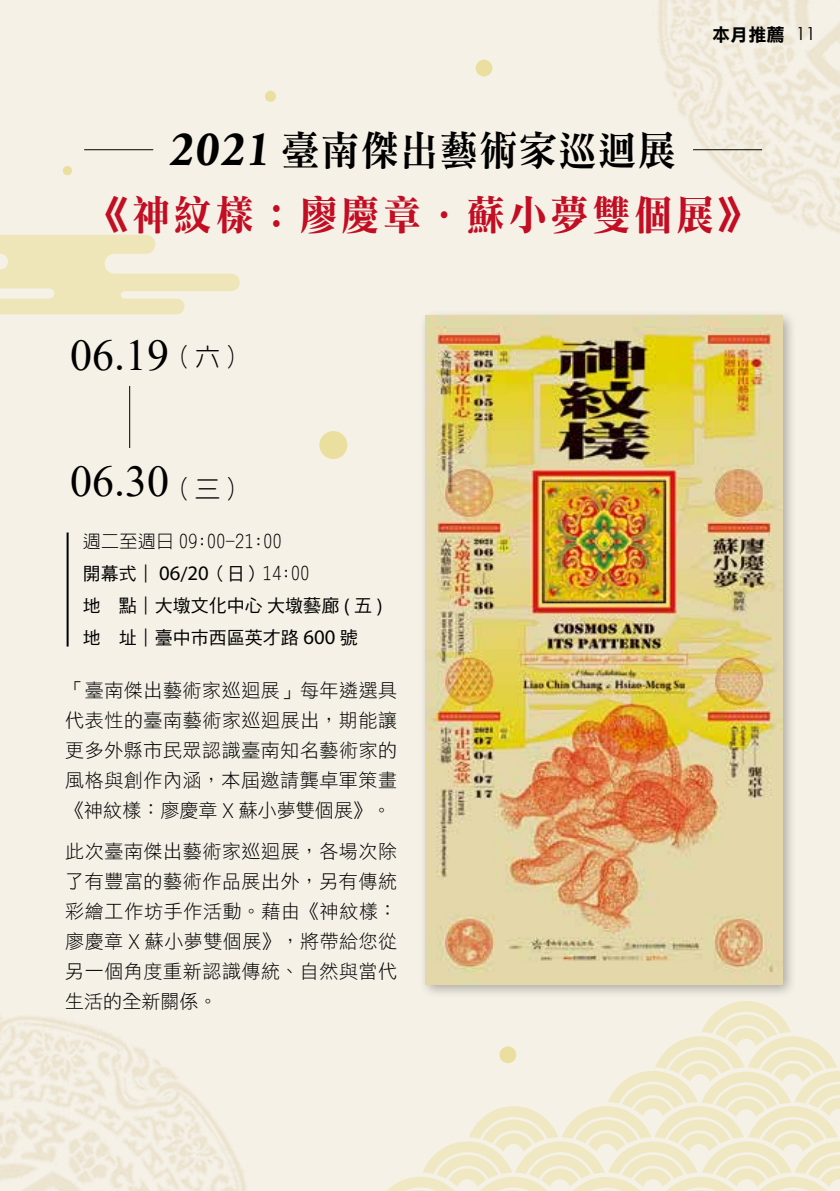
<style>
.page{position:relative;width:840px;height:1191px;background:#fff}
.page>*{position:absolute;margin:0;border:0;box-sizing:border-box;transform-origin:0 0}
.t1{font:43.8px "Times New Roman";color:#000}
.t2{font:41px "DF Li Song Bd WIN BF";letter-spacing:.1em;color:#c30d23;scale:.93 1}
.t3{font:41px "DF Ming Std W9";letter-spacing:.04em;color:#000;scale:.93 1}
.t4{font:25.6px "DF Yuan Std W3";color:#000}
.t5{font:19px/30px "DF Hei Std W3";letter-spacing:.03em;color:#000;text-align:justify}
.t6{font:18px/32px "DF Hei Std W5";color:#000}
.t7{font:300 18px "Lin Gothic";letter-spacing:.02em;color:#000}
.t8{font:18px "DF Li Hei Bd WIN BF";color:#000}
.s1{font-family:"Century Gothic"}
.s2{font-family:"Adobe Garamond Pro";font-weight:700;font-size:49.6px}
.s3{font-family:"Myriad Pro";font-size:20.6px}
.s4{font-family:"Lin Gothic";font-weight:300}
.s5{font-family:"Myriad Pro";font-weight:300;font-size:21.8px}
</style>
<div class="page">
<div style="left:0;top:0;width:839px;height:1191px;background:#f5f1e7"></div>
<svg style="left:387px;top:1001px;width:452px;height:190px"></svg>
<svg style="left:0;top:235px;width:239px;height:79px"></svg>
<img style="left:658px;top:0;width:181px;height:233px">
<img style="left:0;top:1016px;width:246px;height:175px">
<div style="left:319px;top:431px;width:28px;height:28px;background:#eadf9f;border-radius:50%"></div>
<div style="left:265px;top:91px;width:11px;height:11px;background:#eadf9f;border-radius:50%"></div>
<div style="left:475px;top:60px;width:17px;height:16px;background:#eadf9f;border-radius:50%"></div>
<div style="left:499px;top:1046px;width:17px;height:17px;background:#eadf9f;border-radius:50%"></div>
<div style="left:63px;top:166px;width:9px;height:9px;background:#eadf9f;border-radius:50%"></div>
<hr style="left:67px;top:532px;width:2px;height:114px;background:#000">
<hr style="left:84px;top:149px;width:69px;height:1px;background:#000">
<hr style="left:129px;top:386px;width:1px;height:62px;background:#000">
<hr style="left:692px;top:149px;width:69px;height:1px;background:#000">
<div style="left:419px;top:309px;width:378px;height:690px;background:#000;opacity:.3"></div>
<img style="left:425px;top:316px;width:357px;height:668px">
<svg style="left:0;top:1030px;width:1px;height:32px"></svg>
<svg style="left:0;top:1141px;width:1px;height:12px"></svg>
<p class="t8" style="left:711px;top:25px;width:105px">本月推薦 <span class="s1">11</span></p>
<h2 class="t3" style="left:169px;top:128px;width:546px"><span class="s2">2021</span> 臺南傑出藝術家巡迴展</h2>
<h2 class="t2" style="left:90px;top:194px;width:717px">《神紋樣：廖慶章．蘇小夢雙個展》</h2>
<h1 class="t1" style="left:70px;top:324px;width:100px">06.19</h1>
<h3 class="t4" style="left:169px;top:343px;width:78px">（六）</h3>
<h1 class="t1" style="left:70px;top:451px;width:100px">06.30</h1>
<h3 class="t4" style="left:169px;top:474px;width:78px">（三）</h3>
<p class="t7" style="left:83px;top:532px;width:200px">週二至週日 09:00-21:00</p>
<p class="t6" style="left:83px;top:557px;width:301px">開幕式｜ <span class="s3">06/20</span>（日）<span class="s4">14:00<br></span>地　點｜大墩文化中心大墩藝廊 <span class="s3">(</span> 五 <span class="s3">)</span>地　址｜臺中市西區英才路 <span class="s3">600</span> 號</p>
<p class="t5" style="left:65px;top:675px;width:333px">「臺南傑出藝術家巡迴展」每年遴選具代表性的臺南藝術家巡迴展出，期能讓更多外縣市民眾認識臺南知名藝術家的風格與創作內涵，本屆邀請龔卓軍策畫《神紋樣：廖慶章 <span class="s5">X</span> 蘇小夢雙個展》。</p>
<p class="t5" style="left:65px;top:836px;width:333px">此次臺南傑出藝術家巡迴展，各場次除了有豐富的藝術作品展出外，另有傳統彩繪工作坊手作活動。藉由《神紋樣：廖慶章 <span class="s5">X</span> 蘇小夢雙個展》，將帶給您從另一個角度重新認識傳統、自然與當代生活的全新關係。</p>
</div>
